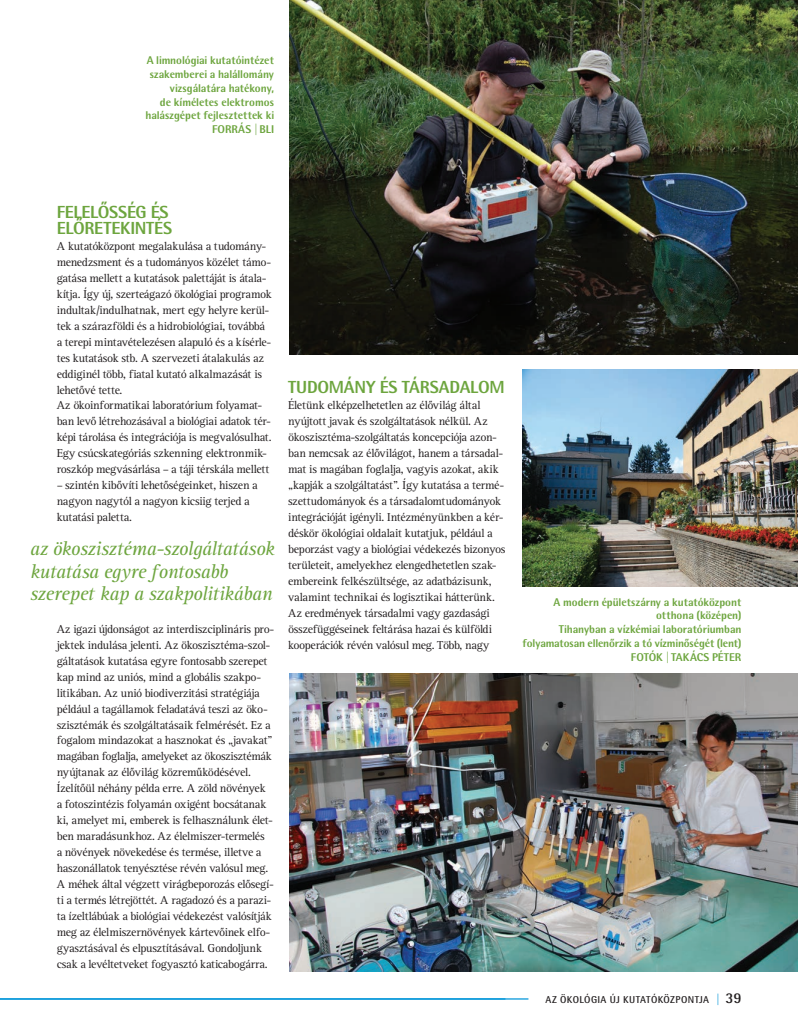
<style>
.page{position:relative;width:798px;height:1028px;background:#fff}
.page>*{position:absolute;margin:0;border:0;box-sizing:border-box;transform-origin:0 0}
.t1{font:italic 20px/22.5px "Rotis Srf PFL";letter-spacing:-.015em;color:#6da53e}
.t2{font:700 17.5px/16px "Rotis Sm Sn XPFL";letter-spacing:.005em;color:#6da53e}
.t3{font:11.88px/16px "Rotis Srf PFL";color:#231f20}
.t4{font:700 11.25px "Rotis Sm Sn XPFL";letter-spacing:.015em;color:#6da53e}
.t5{font:700 10px "Rotis Sm Sn PFL";letter-spacing:.06em;color:#231f20}
.s1{font-size:11.25px;color:#0095d9}
.s2{font-size:15px}
</style>
<div class="page">
<hr style="left:0;top:998px;width:528px;height:1px;background:#0095d9">
<img style="left:522px;top:370px;width:275px;height:216px">
<img style="left:289px;top:0;width:508px;height:354px">
<img style="left:289px;top:673px;width:508px;height:298px">
<p class="t4" style="left:147px;top:53px;width:129px">A limnológiai kutatóintézet</p>
<p class="t4" style="left:150px;top:67px;width:126px">szakemberei a halállomány</p>
<p class="t4" style="left:170px;top:81px;width:105px">vizsgálatára hatékony,</p>
<p class="t4" style="left:160px;top:95px;width:115px">de kíméletes elektromos</p>
<p class="t4" style="left:145px;top:108px;width:130px">halászgépet fejlesztettek ki</p>
<p class="t4" style="left:212px;top:122px;width:57px">Forrás | BLI</p>
<h2 class="t2" style="left:57px;top:204px;width:117px">Felelősség és előretekintés</h2>
<p class="t3" style="left:57px;top:238px;width:216px">A kutatóközpont megalakulása a tudomány&shy;menedzsment és a tudományos közélet támo&shy;gatása mellett a kutatások palettáját is átala&shy;kítja. Így új, szerteágazó ökológiai programok indultak/indulhatnak, mert egy helyre kerül&shy;tek a szárazföldi és a hidrobiológiai, továbbá a terepi mintavételezésen alapuló és a kísérle&shy;tes kutatások stb. A szervezeti átalakulás az eddiginél több, fiatal kutató alkalmazását is lehetővé tette.<br>Az ökoinformatikai laboratórium folyamat&shy;ban levő létrehozásával a biológiai adatok tér&shy;képi tárolása és integrációja is megvalósulhat.<br>Egy csúcskategóriás szkenning elektronmik&shy;roszkóp megvásárlása – a táji térskála mellett</p>
<p class="t3" style="left:57px;top:477px;width:202px">– szintén kibővíti lehetőségeinket, hiszen a nagyon nagytól a nagyon kicsiig terjed a kutatási paletta.</p>
<h1 class="t1" style="left:30px;top:538px;width:246px">az ökoszisztéma-szolgáltatások kutatása egyre fontosabb szerepet kap a szakpolitikában</h1>
<p class="t3" style="left:57px;top:621px;width:218px">Az igazi újdonságot az interdiszciplináris pro&shy;jektek indulása jelenti. Az ökoszisztéma-szol&shy;gáltatások kutatása egyre fontosabb szerepet kap mind az uniós, mind a globális szakpo&shy;litikában. Az unió biodiverzitási stratégiája például a tagállamok feladatává teszi az öko&shy;szisztémák és szolgáltatásaik felmérését. Ez a fogalom mindazokat a hasznokat és „javakat” magában foglalja, amelyeket az ökoszisztémák nyújtanak az élővilág közreműködésével.<br>Ízelítőül néhány példa erre. A zöld növények<br>a fotoszintézis folyamán oxigént bocsátanak ki, amelyet mi, emberek is felhasználunk élet&shy;ben maradásunkhoz. Az élelmiszer-termelés<br>a növények növekedése és termése, illetve a haszonállatok tenyésztése révén valósul meg.<br>A méhek által végzett virágbeporozás elősegí&shy;ti a termés létrejöttét. A ragadozó és a parazi&shy;ta ízeltlábúak a biológiai védekezést valósítják meg az élelmiszernövények kártevőinek elfo&shy;gyasztásával és elpusztításával. Gondoljunk csak a levéltetveket fogyasztó katicabogárra.</p>
<h2 class="t2" style="left:288px;top:379px;width:215px">Tu domány és társadalom</h2>
<p class="t3" style="left:288px;top:398px;width:219px">Életünk elképzelhetetlen az élővilág által nyújtott javak és szolgáltatások nélkül. Az ökoszisztéma-szolgáltatás koncepciója azon&shy;ban nemcsak az élővilágot, hanem a társadal&shy;mat is magában foglalja, vagyis azokat, akik „kapják a szolgáltatást”. Így kutatása a termé&shy;szettudományok és a társadalomtudományok integrációját igényli. Intézményünkben a kér&shy;déskör ökológiai oldalait kutatjuk, például a beporzást vagy a biológiai védekezés bizonyos területeit, amelyekhez elengedhetetlen szak&shy;embereink felkészültsége, az adatbázisunk, valamint technikai és logisztikai hátterünk.<br>Az eredmények társadalmi vagy gazdasági összefüggéseinek feltárása hazai és külföldi kooperációk révén valósul meg. Több, nagy</p>
<p class="t4" style="left:553px;top:594px;width:189px">A modern épületszárny a kutatóközpont</p>
<p class="t4" style="left:656px;top:608px;width:87px">otthona (középen)</p>
<p class="t4" style="left:558px;top:622px;width:184px">Tihanyban a vízkémiai laboratóriumban</p>
<p class="t4" style="left:522px;top:636px;width:220px">folyamatosan ellenőrzik a tó vízminőségét (lent)</p>
<p class="t4" style="left:630px;top:649px;width:2px">FOTÓK</p>
<p class="t4" style="left:665px;top:649px;width:13px">| TAKÁCS</p>
<p class="t4" style="left:711px;top:649px;width:9px">PÉTER</p>
<p class="t5" style="left:545px;top:993px;width:197px">AZ ÖKOLÓGIA ÚJ KUTATÓKÖZPONTJA <span class="s1">|</span> <span class="s2">39</span></p>
</div>
